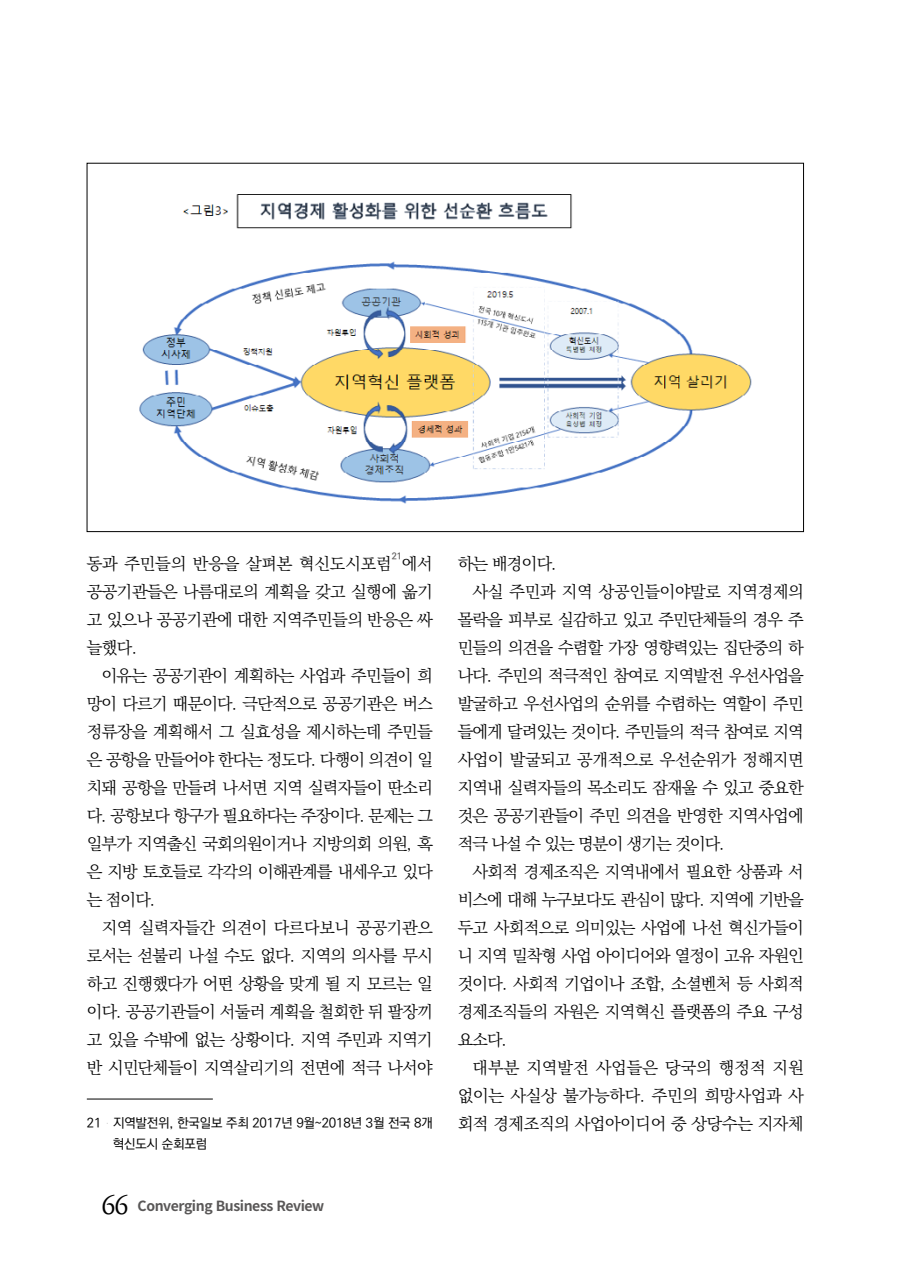
<style>
.page{position:relative;width:903px;height:1275px;background:#fff}
.page>*{position:absolute;margin:0;border:0;box-sizing:border-box;transform-origin:0 0}
.본문_명조{font:300 16.62px/28px "Ko Pub Batang";letter-spacing:-.035em;color:#000;text-align:justify}
.본문_명조-2{font:300 16.62px "Ko Pub Batang";letter-spacing:-.01em;color:#000}
.t1{font:700 14px "Noto Sans CJ Kkr";letter-spacing:-.03em;color:#595757}
.source{font:13.12px/21px "Ko Pub Dotum PM";letter-spacing:-.01em;color:#000}
.본문_명조-3{font:9.1px "Ko Pub Dotum PB";color:#656464}
.s1{font-family:"Ko Pub Batang";font-weight:500;font-size:24.5px;color:#000}
</style>
<div class="page">
<hr style="left:87px;top:1099px;width:126px;height:1px;background:#000">
<img style="left:139px;top:194px;width:613px;height:310px">
<p class="본문_명조-2" style="left:87px;top:555px;width:306px">동과 주민들의 반응을 살펴본 혁신도시포럼</p>
<p class="본문_명조-3" style="left:392px;top:551px;width:12px">21</p>
<p class="본문_명조" style="left:87px;top:550px;width:348px;text-indent:315px">에서 공공기관들은 나름대로의 계획을 갖고 실행에 옮기 고 있으나 공공기관에 대한 지역주민들의 반응은 싸 늘했다.</p>
<p class="본문_명조" style="left:87px;top:662px;width:348px;text-indent:15px">이유는 공공기관이 계획하는 사업과 주민들이 희 망이 다르기 때문이다. 극단적으로 공공기관은 버스 정류장을 계획해서 그 실효성을 제시하는데 주민들 은 공항을 만들어야 한다는 정도다. 다행이 의견이 일 치돼 공항을 만들려 나서면 지역 실력자들이 딴소리 다. 공항보다 항구가 필요하다는 주장이다. 문제는 그 일부가 지역출신 국회의원이거나 지방의회 의원, 혹 은 지방 토호들로 각각의 이해관계를 내세우고 있다 는 점이다.</p>
<p class="본문_명조" style="left:87px;top:914px;width:348px;text-indent:15px">지역 실력자들간 의견이 다르다보니 공공기관으 로서는 섣불리 나설 수도 없다. 지역의 의사를 무시 하고 진행했다가 어떤 상황을 맞게 될 지 모르는 일 이다. 공공기관들이 서둘러 계획을 철회한 뒤 팔장끼 고 있을 수밖에 없는 상황이다. 지역 주민과 지역기 반 시민단체들이 지역살리기의 전면에 적극 나서야</p>
<p class="source" style="left:113px;top:1113px;width:322px;text-indent:-26px">21　지역발전위, 한국일보 주최 2017년 9월~2018년 3월 전국 8개 혁신도시 순회포럼</p>
<p class="t1" style="left:102px;top:1198px;width:224px"><span class="s1">66</span> Converging Business Review</p>
<p class="본문_명조" style="left:458px;top:550px;width:101px">하는 배경이다.</p>
<p class="본문_명조" style="left:458px;top:578px;width:348px;text-indent:15px">사실 주민과 지역 상공인들이야말로 지역경제의 몰락을 피부로 실감하고 있고 주민단체들의 경우 주 민들의 의견을 수렴할 가장 영향력있는 집단중의 하 나다. 주민의 적극적인 참여로 지역발전 우선사업을 발굴하고 우선사업의 순위를 수렴하는 역할이 주민 들에게 달려있는 것이다. 주민들의 적극 참여로 지역 사업이 발굴되고 공개적으로 우선순위가 정해지면 지역내 실력자들의 목소리도 잠재울 수 있고 중요한 것은 공공기관들이 주민 의견을 반영한 지역사업에 적극 나설 수 있는 명분이 생기는 것이다.</p>
<p class="본문_명조" style="left:458px;top:858px;width:348px;text-indent:15px">사회적 경제조직은 지역내에서 필요한 상품과 서 비스에 대해 누구보다도 관심이 많다. 지역에 기반을 두고 사회적으로 의미있는 사업에 나선 혁신가들이 니 지역 밀착형 사업 아이디어와 열정이 고유 자원인 것이다. 사회적 기업이나 조합, 소셜벤처 등 사회적 경제조직들의 자원은 지역혁신 플랫폼의 주요 구성 요소다.</p>
<p class="본문_명조" style="left:458px;top:1054px;width:348px;text-indent:15px">대부분 지역발전 사업들은 당국의 행정적 지원 없이는 사실상 불가능하다. 주민의 희망사업과 사 회적 경제조직의 사업아이디어 중 상당수는 지자체</p>
</div>
